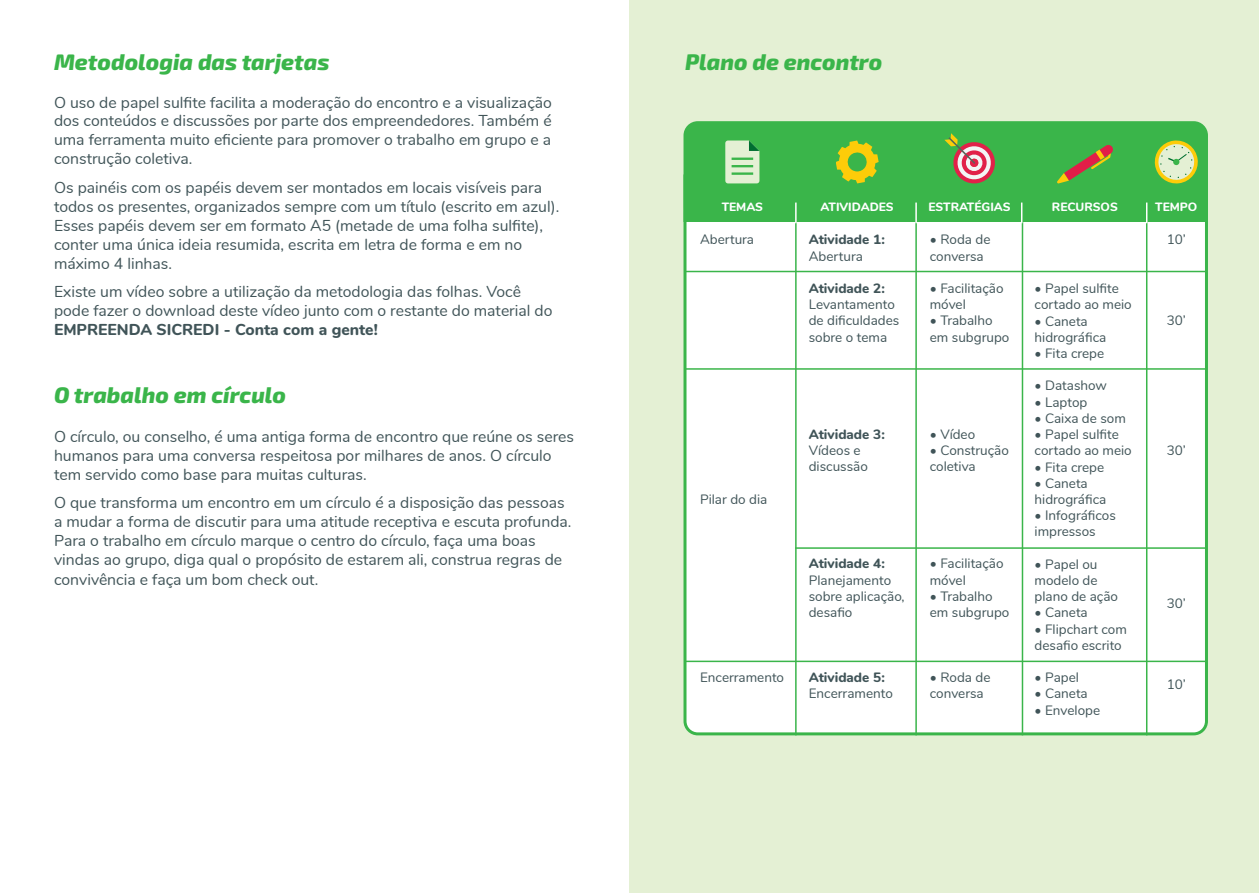
<style>
.page{position:relative;width:1259px;height:893px;background:#fff}
.page>*{position:absolute;margin:0;border:0;box-sizing:border-box;transform-origin:0 0}
.t1{font:italic 800 22.5px "Exo 2.0";color:#3ab54a}
.t2{font:15.75px/18.9px "Nunito";color:#405458}
.t3{font:800 15.75px "Nunito";color:#405458}
.t4{font:13.5px/16.2px "Nunito";color:#405458}
.t5{font:800 13.5px "Nunito";color:#405458}
.t6{font:800 12px "Nunito";color:#fff}
</style>
<div class="page">
<div style="left:629px;top:0;width:630px;height:893px;background:#e4f0d4"></div>
<div style="left:685px;top:200px;width:521px;height:534px;background:#fff;border-radius:13px"></div>
<div style="left:683px;top:198px;width:525px;height:537px;border:3px solid #3ab54a;border-radius:13px"></div>
<hr style="left:795px;top:222px;width:1px;height:513px;background:#3ab54a">
<hr style="left:915px;top:222px;width:2px;height:513px;background:#3ab54a">
<hr style="left:1021px;top:222px;width:2px;height:513px;background:#3ab54a">
<hr style="left:1146px;top:222px;width:1px;height:513px;background:#3ab54a">
<hr style="left:685px;top:271px;width:521px;height:1px;background:#3ab54a">
<hr style="left:685px;top:368px;width:521px;height:2px;background:#3ab54a">
<hr style="left:795px;top:547px;width:411px;height:2px;background:#3ab54a">
<hr style="left:685px;top:661px;width:521px;height:1px;background:#3ab54a">
<div style="left:685px;top:123px;width:521px;height:97px;background:#3ab54a;border-radius:13px"></div>
<div style="left:683px;top:121px;width:525px;height:101px;border:3px solid #3ab54a;border-radius:13px"></div>
<svg style="left:795px;top:203px;width:1px;height:20px"></svg>
<hr style="left:915px;top:203px;width:2px;height:20px;background:#fff">
<svg style="left:1021px;top:203px;width:1px;height:20px"></svg>
<svg style="left:1146px;top:203px;width:1px;height:20px"></svg>
<svg style="left:944px;top:133px;width:51px;height:50px"></svg>
<svg style="left:1154px;top:140px;width:44px;height:44px"></svg>
<svg style="left:725px;top:141px;width:34px;height:42px"></svg>
<hr style="left:731px;top:158px;width:22px;height:2px;background:#3ab54a">
<hr style="left:731px;top:165px;width:22px;height:2px;background:#3ab54a">
<hr style="left:731px;top:172px;width:22px;height:3px;background:#3ab54a">
<svg style="left:1057px;top:145px;width:56px;height:39px"></svg>
<svg style="left:836px;top:141px;width:42px;height:42px"></svg>
<h1 class="t1" style="left:54px;top:48px;width:277px">Metodologia das tarjetas</h1>
<p class="t2" style="left:54px;top:92px;width:499px;text-align:justify">O uso de papel sulfite facilita a moderação do encontro e a visualização dos conteúdos e discussões por parte dos empreendedores. Também é uma ferramenta muito eficiente para promover o trabalho em grupo e a construção coletiva.</p>
<p class="t2" style="left:54px;top:177px;width:507px">Os painéis com os papéis devem ser montados em locais visíveis para todos os presentes, organizados sempre com um título (escrito em azul).<br>Esses papéis devem ser em formato A5 (metade de uma folha sulfite), conter uma única ideia resumida, escrita em letra de forma e em no máximo 4 linhas.</p>
<p class="t2" style="left:54px;top:282px;width:500px">Existe um vídeo sobre a utilização da metodologia das folhas. Você pode fazer o download deste vídeo junto com o restante do material do</p>
<p class="t3" style="left:54px;top:318px;width:325px">EMPREENDA SICREDI - Conta com a gente!</p>
<h1 class="t1" style="left:54px;top:381px;width:234px">O trabalho em círculo</h1>
<p class="t2" style="left:54px;top:426px;width:521px">O círculo, ou conselho, é uma antiga forma de encontro que reúne os seres humanos para uma conversa respeitosa por milhares de anos. O círculo tem servido como base para muitas culturas.</p>
<p class="t2" style="left:54px;top:492px;width:519px">O que transforma um encontro em um círculo é a disposição das pessoas a mudar a forma de discutir para uma atitude receptiva e escuta profunda.<br>Para o trabalho em círculo marque o centro do círculo, faça uma boas vindas ao grupo, diga qual o propósito de estarem ali, construa regras de convivência e faça um bom check out.</p>
<h1 class="t1" style="left:685px;top:48px;width:199px">Plano de encontro</h1>
<p class="t6" style="left:721px;top:198px;width:43px">TEMAS</p>
<p class="t6" style="left:820px;top:198px;width:75px">ATIVIDADES</p>
<p class="t6" style="left:928px;top:198px;width:84px">ESTRATÉGIAS</p>
<p class="t6" style="left:1052px;top:198px;width:67px">RECURSOS</p>
<p class="t6" style="left:1155px;top:198px;width:44px">TEMPO</p>
<p class="t4" style="left:700px;top:231px;width:56px">Abertura</p>
<p class="t5" style="left:808px;top:230px;width:78px">Atividade 1:</p>
<p class="t4" style="left:808px;top:247px;width:56px">Abertura</p>
<p class="t5" style="left:808px;top:278px;width:78px">Atividade 2:</p>
<p class="t4" style="left:808px;top:296px;width:92px">Levantamento de dificuldades sobre o tema</p>
<p class="t4" style="left:700px;top:490px;width:69px">Pilar do dia</p>
<p class="t4" style="left:700px;top:668px;width:86px">Encerramento</p>
<p class="t5" style="left:808px;top:424px;width:78px">Atividade 3:</p>
<p class="t4" style="left:808px;top:441px;width:61px">Vídeos e discussão</p>
<p class="t5" style="left:808px;top:554px;width:78px">Atividade 4:</p>
<p class="t4" style="left:808px;top:571px;width:97px">Planejamento sobre aplicação, desafio</p>
<p class="t5" style="left:808px;top:667px;width:78px">Atividade 5:</p>
<p class="t4" style="left:808px;top:684px;width:86px">Encerramento</p>
<p class="t4" style="left:929px;top:231px;width:62px">• Roda de conversa</p>
<p class="t4" style="left:929px;top:279px;width:75px">• Facilitação móvel</p>
<p class="t4" style="left:929px;top:312px;width:81px">• Trabalho em subgrupo</p>
<p class="t4" style="left:929px;top:425px;width:47px">• Vídeo</p>
<p class="t4" style="left:929px;top:441px;width:81px">• Construção coletiva</p>
<p class="t4" style="left:929px;top:555px;width:75px">• Facilitação móvel</p>
<p class="t4" style="left:929px;top:587px;width:81px">• Trabalho em subgrupo</p>
<p class="t4" style="left:929px;top:668px;width:62px">• Roda de conversa</p>
<p class="t4" style="left:1034px;top:280px;width:99px">• Papel sulfite cortado ao meio</p>
<p class="t4" style="left:1034px;top:312px;width:73px">• Caneta hidrográfica</p>
<p class="t4" style="left:1034px;top:345px;width:71px">• Fita crepe</p>
<p class="t4" style="left:1034px;top:377px;width:74px">• Datashow</p>
<p class="t4" style="left:1034px;top:393px;width:54px">• Laptop</p>
<p class="t4" style="left:1034px;top:409px;width:93px">• Caixa de som</p>
<p class="t4" style="left:1034px;top:426px;width:99px">• Papel sulfite cortado ao meio</p>
<p class="t4" style="left:1034px;top:458px;width:71px">• Fita crepe</p>
<p class="t4" style="left:1034px;top:474px;width:73px">• Caneta hidrográfica</p>
<p class="t4" style="left:1034px;top:507px;width:83px">• Infográficos impressos</p>
<p class="t4" style="left:1034px;top:555px;width:85px">• Papel ou modelo de plano de ação</p>
<p class="t4" style="left:1034px;top:604px;width:55px">• Caneta</p>
<p class="t4" style="left:1034px;top:620px;width:94px">• Flipchart com desafio escrito</p>
<p class="t4" style="left:1034px;top:669px;width:46px">• Papel</p>
<p class="t4" style="left:1034px;top:685px;width:55px">• Caneta</p>
<p class="t4" style="left:1034px;top:701px;width:67px">• Envelope</p>
<p class="t4" style="left:1166px;top:231px;width:21px">10’</p>
<p class="t4" style="left:1166px;top:312px;width:21px">30’</p>
<p class="t4" style="left:1166px;top:441px;width:21px">30’</p>
<p class="t4" style="left:1166px;top:594px;width:21px">30’</p>
<p class="t4" style="left:1166px;top:675px;width:21px">10’</p>
</div>
